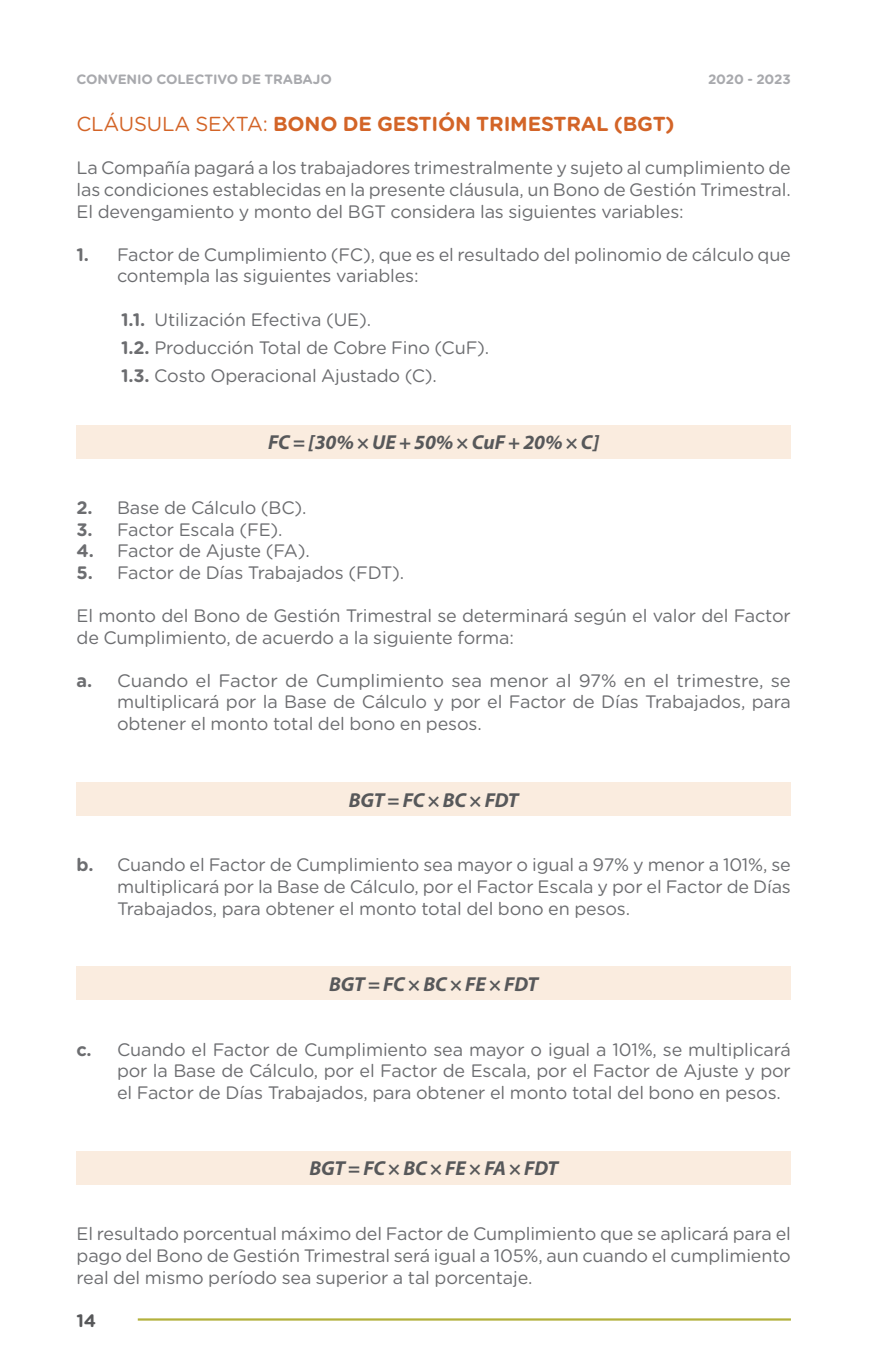
<style>
.page{position:relative;width:893px;height:1372px;background:#fff}
.page>*{position:absolute;margin:0;border:0;box-sizing:border-box;transform-origin:0 0}
.t1{font:italic 700 20.25px "Myriad Pro";letter-spacing:-.005em;color:#57585a}
.t2{font:700 20.25px "Gotham Rounded";letter-spacing:-.01em;color:#d36427}
.t3{font:18px/21.6px "Gotham Rounded";letter-spacing:-.01em;color:#6c6d70;text-align:justify}
.t4{font:700 18px "Gotham Rounded";color:#57585a}
.t5{font:700 13.5px "Gotham Rounded";letter-spacing:-.01em;color:#a8a9ad}
.s1{font-weight:400}
.s2{font-weight:700}
</style>
<div class="page">
<hr style="left:138px;top:1318px;width:653px;height:2px;background:#b3b13d">
<div style="left:77px;top:425px;width:714px;height:33px;background:#faecdf"></div>
<div style="left:77px;top:782px;width:714px;height:33px;background:#faecdf"></div>
<div style="left:77px;top:966px;width:714px;height:33px;background:#faecdf"></div>
<div style="left:77px;top:1151px;width:714px;height:33px;background:#faecdf"></div>
<p class="t5" style="left:77px;top:69px;width:257px">CONVENIO COLECTIVO DE TRABAJO</p>
<p class="t5" style="left:708px;top:69px;width:84px">2020 - 2023</p>
<p class="t2" style="left:77px;top:109px;width:600px"><span class="s1">CLÁUSULA SEXTA:</span> BONO DE GESTIÓN TRIMESTRAL (BGT)</p>
<p class="t3" style="left:77px;top:156px;width:716px">La Compañía pagará a los trabajadores trimestralmente y sujeto al cumplimiento de las condiciones establecidas en la presente cláusula, un Bono de Gestión Trimestral.<br>El devengamiento y monto del BGT considera las siguientes variables:</p>
<p class="t3" style="left:117px;top:243px;width:675px;text-indent:-40px"><span class="s2">1.</span> Factor de Cumplimiento (FC), que es el resultado del polinomio de cálculo que contempla las siguientes variables:</p>
<p class="t3" style="left:121px;top:304px;width:370px;line-height:27.9px;text-align:left"><span class="s2">1.1.</span> Utilización Efectiva (UE).<br><span class="s2">1.2.</span> Producción Total de Cobre Fino (CuF).<br><span class="s2">1.3.</span> Costo Operacional Ajustado (C).</p>
<p class="t1" style="left:268px;top:429px;width:332px">FC = [30% × UE + 50% × CuF + 20% × C]</p>
<p class="t3" style="left:77px;top:496px;width:231px"><span class="s2">2.</span> Base de Cálculo (BC).</p>
<p class="t3" style="left:77px;top:517px;width:208px"><span class="s2">3.</span> Factor Escala (FE).</p>
<p class="t3" style="left:77px;top:539px;width:235px"><span class="s2">4.</span> Factor de Ajuste (FA).</p>
<p class="t3" style="left:77px;top:561px;width:329px"><span class="s2">5.</span> Factor de Días Trabajados (FDT).</p>
<p class="t3" style="left:77px;top:604px;width:716px">El monto del Bono de Gestión Trimestral se determinará según el valor del Factor de Cumplimiento, de acuerdo a la siguiente forma:</p>
<p class="t3" style="left:117px;top:669px;width:675px;text-indent:-40px"><span class="s2">a.</span> Cuando el Factor de Cumplimiento sea menor al 97% en el trimestre, se multiplicará por la Base de Cálculo y por el Factor de Días Trabajados, para obtener el monto total del bono en pesos.</p>
<p class="t1" style="left:349px;top:786px;width:171px">BGT = FC × BC × FDT</p>
<p class="t3" style="left:117px;top:853px;width:675px;text-indent:-40px"><span class="s2">b.</span> Cuando el Factor de Cumplimiento sea mayor o igual a 97% y menor a 101%, se multiplicará por la Base de Cálculo, por el Factor Escala y por el Factor de Días Trabajados, para obtener el monto total del bono en pesos.</p>
<p class="t1" style="left:329px;top:970px;width:210px">BGT = FC × BC × FE × FDT</p>
<p class="t3" style="left:117px;top:1037px;width:675px;text-indent:-40px"><span class="s2">c.</span> Cuando el Factor de Cumplimiento sea mayor o igual a 101%, se multiplicará por la Base de Cálculo, por el Factor de Escala, por el Factor de Ajuste y por el Factor de Días Trabajados, para obtener el monto total del bono en pesos.</p>
<p class="t1" style="left:309px;top:1155px;width:250px">BGT = FC × BC × FE × FA × FDT</p>
<p class="t3" style="left:77px;top:1222px;width:716px">El resultado porcentual máximo del Factor de Cumplimiento que se aplicará para el pago del Bono de Gestión Trimestral será igual a 105%, aun cuando el cumplimiento real del mismo período sea superior a tal porcentaje.</p>
<p class="t4" style="left:77px;top:1306px;width:21px">14</p>
</div>
